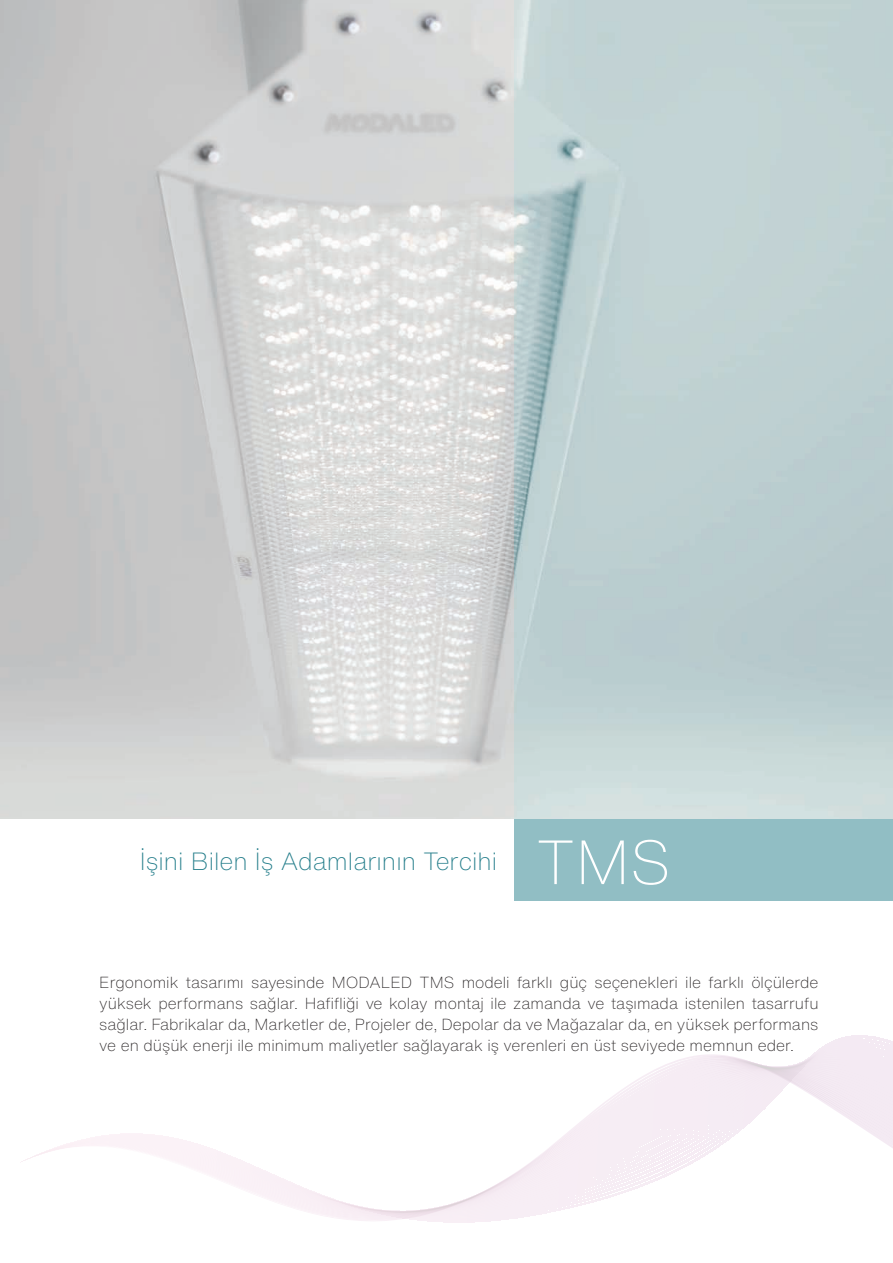
<style>
.page{position:relative;width:893px;height:1263px;background:#fff}
.page>*{position:absolute;margin:0;border:0;box-sizing:border-box;transform-origin:0 0}
.t1{font:200 61.2px "Helvetica Now Text";color:#fff}
.t2{font:200 24.45px "Helvetica Now Text";color:#237d8a}
.t3{font:200 15.75px/21px "Helvetica Now Text";color:#231f20;text-align:justify}
</style>
<div class="page">
<svg style="left:20px;top:1035px;width:873px;height:188px"></svg>
<img style="left:0;top:0;width:515px;height:819px">
<svg style="left:515px;top:0;width:378px;height:900px;background:#bacfd1"></svg>
<h2 class="t2" style="left:140px;top:843px;width:359px">İşini Bilen İş Adamlarının Tercihi</h2>
<h1 class="t1" style="left:536px;top:817px;width:136px">TMS</h1>
<p class="t3" style="left:99px;top:971px;width:721px">Ergonomik tasarımı sayesinde MODALED TMS modeli farklı güç seçenekleri ile farklı ölçülerde yüksek performans sağlar. Hafifliği ve kolay montaj ile zamanda ve taşımada istenilen tasarrufu sağlar. Fabrikalar da, Marketler de, Projeler de, Depolar da ve Mağazalar da, en yüksek performans ve en düşük enerji ile minimum maliyetler sağlayarak iş verenleri en üst seviyede memnun eder.</p>
</div>
